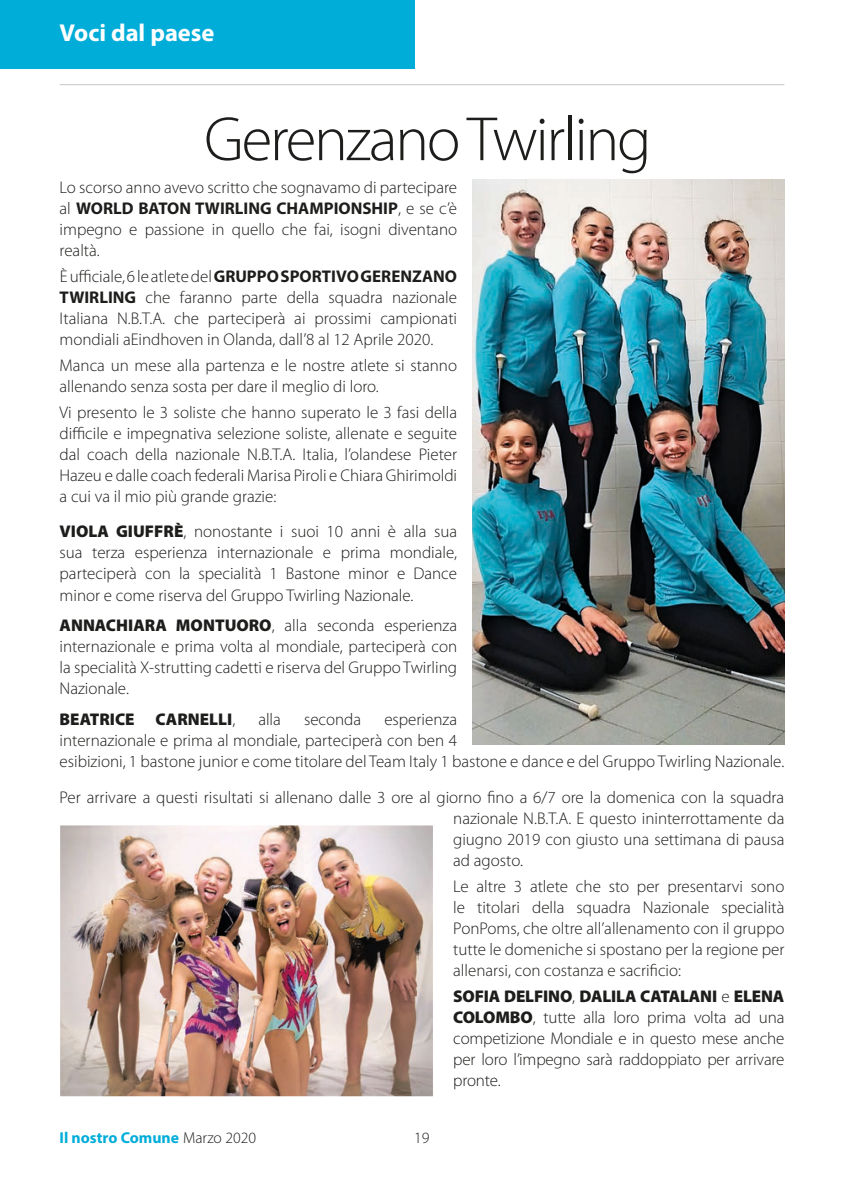
<style>
.page{position:relative;width:844px;height:1191px;background:#fff}
.page>*{position:absolute;margin:0;border:0;box-sizing:border-box;transform-origin:0 0}
.t1{font:300 63px "Myriad Pro";letter-spacing:-.035em;color:#1d1d1b}
.t2{font:700 24.5px "Myriad Pro";color:#fff}
.t3{font:300 16.97px/21px "Myriad Pro";color:#1d1d1b;text-align:justify}
.t4{font:900 16.97px "Myriad Pro";color:#1d1d1b}
.t5{font:700 15.75px "Myriad Pro";color:#00add9}
.t6{font:300 15.75px "Myriad Pro";color:#1d1d1b}
.s1{font-weight:700}
.s2{font-weight:900}
.s3{font-weight:300}
.s4{font-weight:300;color:#1d1d1b}
</style>
<div class="page">
<hr style="left:60px;top:84px;width:724px;height:1px;background:#c7c7c6">
<img style="left:472px;top:180px;width:312px;height:564px">
<div style="left:0;top:0;width:414px;height:68px;background:#00add9"></div>
<img style="left:60px;top:825px;width:373px;height:272px">
<p class="t2" style="left:60px;top:16px;width:156px">Voci dal paese</p>
<p class="t1" style="left:204px;top:101px;width:448px">Gerenzano Twirling</p>
<p class="t3" style="left:60px;top:176px;width:399px">Lo scorso anno avevo scritto che sognavamo di partecipare al <span class="s1">WORLD BATON TWIRLING CHAMPIONSHIP</span>, e se c’è impegno e passione in quello che fai, isogni diventano realtà.</p>
<p class="t3" style="left:60px;top:265px;width:399px">È ufficiale, 6 le atlete del <span class="s1">GRUPPO SPORTIVO GERENZANO TWIRLING</span> che faranno parte della squadra nazionale Italiana N.B.T.A. che parteciperà ai prossimi campionati mondiali aEindhoven in Olanda, dall’8 al 12 Aprile 2020.</p>
<p class="t3" style="left:60px;top:354px;width:399px">Manca un mese alla partenza e le nostre atlete si stanno allenando senza sosta per dare il meglio di loro.</p>
<p class="t3" style="left:60px;top:401px;width:399px">Vi presento le 3 soliste che hanno superato le 3 fasi della difficile e impegnativa selezione soliste, allenate e seguite dal coach della nazionale N.B.T.A. Italia, l’olandese Pieter Hazeu e dalle coach federali Marisa Piroli e Chiara Ghirimoldi a cui va il mio più grande grazie:</p>
<p class="t3" style="left:60px;top:521px;width:399px"><span class="s2">VIOLA GIUFFRÈ</span>, nonostante i suoi 10 anni è alla sua sua terza esperienza internazionale e prima mondiale, parteciperà con la specialità 1 Bastone minor e Dance minor e come riserva del Gruppo Twirling Nazionale.</p>
<p class="t3" style="left:60px;top:615px;width:399px"><span class="s2">ANNACHIARA MONTUORO</span>, alla seconda esperienza internazionale e prima volta al mondiale, parteciperà con la specialità X-strutting cadetti e riserva del Gruppo Twirling Nazionale.</p>
<p class="t4" style="left:60px;top:708px;width:177px">BEATRICE CARNELLI<span class="s3">,</span></p>
<p class="t3" style="left:258px;top:709px;width:24px">alla</p>
<p class="t3" style="left:304px;top:709px;width:59px">seconda</p>
<p class="t3" style="left:60px;top:709px;width:726px;text-align:left;text-indent:324px">esperienza<br>internazionale e prima al mondiale, parteciperà con ben 4<br>esibizioni, 1 bastone junior e come titolare del Team Italy 1 bastone e dance e del Gruppo Twirling Nazionale.</p>
<p class="t3" style="left:453px;top:787px;width:332px;text-indent:-393px">Per arrivare a questi risultati si allenano dalle 3 ore al giorno fino a 6/7 ore la domenica con la squadra nazionale N.B.T.A. E questo ininterrottamente da giugno 2019 con giusto una settimana di pausa ad agosto.</p>
<p class="t3" style="left:453px;top:876px;width:332px">Le altre 3 atlete che sto per presentarvi sono le titolari della squadra Nazionale specialità PonPoms, che oltre all’allenamento con il gruppo tutte le domeniche si spostano per la regione per allenarsi, con costanza e sacrificio:</p>
<p class="t3" style="left:453px;top:986px;width:332px"><span class="s2">SOFIA DELFINO</span>, <span class="s2">DALILA CATALANI</span> e <span class="s2">ELENA COLOMBO</span>, tutte alla loro prima volta ad una competizione Mondiale e in questo mese anche per loro l’impegno sarà raddoppiato per arrivare pronte.</p>
<p class="t5" style="left:60px;top:1127px;width:198px">Il nostro Comune <span class="s4">Marzo 2020</span></p>
<p class="t6" style="left:414px;top:1128px;width:17px">19</p>
</div>
